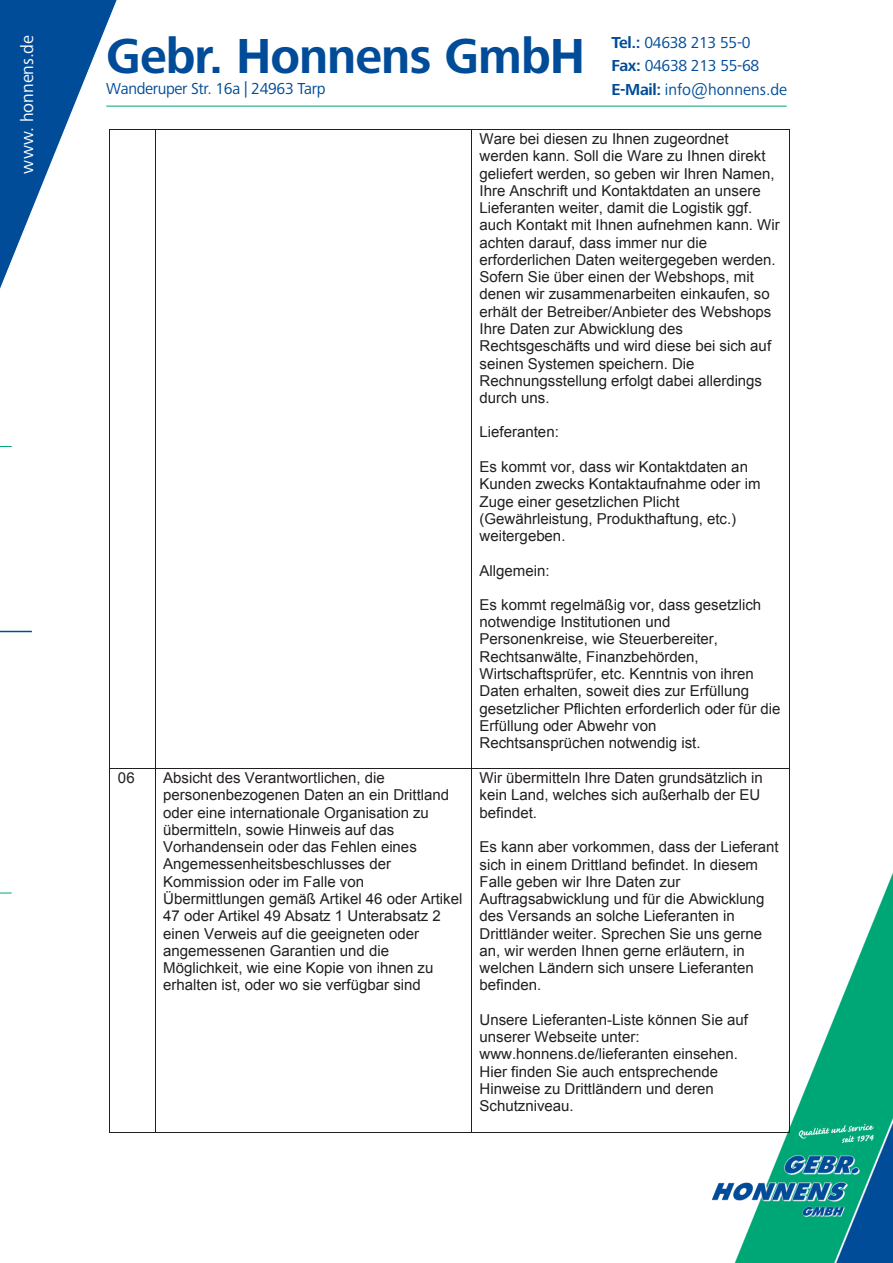
<style>
.page{position:relative;width:893px;height:1263px;background:#fff}
.page>*{position:absolute;margin:0;border:0;box-sizing:border-box;transform-origin:0 0}
.t1{font:700 51px "Frutiger Next Pro";letter-spacing:-.02em;color:#014c98}
.t2{font:18px "Frutiger Next Pro";letter-spacing:-.005em;color:#fff}
.t3{font:16.5px/23.2px "Frutiger Next Pro";letter-spacing:-.02em;color:#014c98}
.t4{font:15px/17.2px "Arial";color:#231f20}
.s1{font-weight:700}
</style>
<div class="page">
<svg style="left:0;top:893px;width:12px;height:1px"></svg>
<hr style="left:0;top:631px;width:32px;height:1px;background:#014c98">
<hr style="left:106px;top:106px;width:681px;height:1px;background:#00a776">
<img style="left:712px;top:872px;width:181px;height:391px">
<svg style="left:0;top:0;width:117px;height:290px"></svg>
<hr style="left:110px;top:130px;width:679px;height:1px;background:#231f20">
<hr style="left:110px;top:130px;width:1px;height:638px;background:#231f20">
<hr style="left:155px;top:130px;width:1px;height:638px;background:#231f20">
<hr style="left:471px;top:130px;width:1px;height:638px;background:#231f20">
<hr style="left:789px;top:130px;width:1px;height:638px;background:#231f20">
<hr style="left:110px;top:768px;width:679px;height:1px;background:#231f20">
<hr style="left:110px;top:769px;width:1px;height:363px;background:#231f20">
<hr style="left:110px;top:1132px;width:45px;height:1px;background:#231f20">
<hr style="left:155px;top:769px;width:1px;height:363px;background:#231f20">
<hr style="left:156px;top:1132px;width:315px;height:1px;background:#231f20">
<hr style="left:471px;top:769px;width:1px;height:363px;background:#231f20">
<hr style="left:472px;top:1132px;width:317px;height:1px;background:#231f20">
<hr style="left:789px;top:769px;width:1px;height:363px;background:#231f20">
<p class="t2" style="left:17px;top:174px;width:140px;rotate:-90deg">www. honnens.de</p>
<p class="t1" style="left:106px;top:27px;width:480px">Gebr. Honnens GmbH</p>
<p class="t3" style="left:106px;top:77px;width:221px">Wanderuper Str. 16a | 24963 Tarp</p>
<p class="t3" style="left:611px;top:31px;width:177px"><span class="s1">Tel.:</span> 04638 213 55-0<br><span class="s1">Fax:</span> 04638 213 55-68<br><span class="s1">E-Mail:</span> info@honnens.de</p>
<p class="t4" style="left:480px;top:130px;width:302px">Ware bei diesen zu Ihnen zugeordnet werden kann. Soll die Ware zu Ihnen direkt geliefert werden, so geben wir Ihren Namen, Ihre Anschrift und Kontaktdaten an unsere Lieferanten weiter, damit die Logistik ggf. auch Kontakt mit Ihnen aufnehmen kann. Wir achten darauf, dass immer nur die erforderlichen Daten weitergegeben werden.<br>Sofern Sie über einen der Webshops, mit denen wir zusammenarbeiten einkaufen, so erhält der Betreiber/Anbieter des Webshops Ihre Daten zur Abwicklung des Rechtsgeschäfts und wird diese bei sich auf seinen Systemen speichern. Die Rechnungsstellung erfolgt dabei allerdings durch uns.</p>
<p class="t4" style="left:480px;top:424px;width:81px">Lieferanten:</p>
<p class="t4" style="left:480px;top:458px;width:282px">Es kommt vor, dass wir Kontaktdaten an Kunden zwecks Kontaktaufnahme oder im Zuge einer gesetzlichen Plicht (Gewährleistung, Produkthaftung, etc.) weitergeben.</p>
<p class="t4" style="left:480px;top:562px;width:72px">Allgemein:</p>
<p class="t4" style="left:480px;top:596px;width:303px">Es kommt regelmäßig vor, dass gesetzlich notwendige Institutionen und Personenkreise, wie Steuerbereiter, Rechtsanwälte, Finanzbehörden, Wirtschaftsprüfer, etc. Kenntnis von ihren Daten erhalten, soweit dies zur Erfüllung gesetzlicher Pflichten erforderlich oder für die Erfüllung oder Abwehr von Rechtsansprüchen notwendig ist.</p>
<p class="t4" style="left:118px;top:769px;width:18px">06</p>
<p class="t4" style="left:163px;top:769px;width:301px">Absicht des Verantwortlichen, die personenbezogenen Daten an ein Drittland oder eine internationale Organisation zu übermitteln, sowie Hinweis auf das Vorhandensein oder das Fehlen eines Angemessenheitsbeschlusses der Kommission oder im Falle von Übermittlungen gemäß Artikel 46 oder Artikel 47 oder Artikel 49 Absatz 1 Unterabsatz 2 einen Verweis auf die geeigneten oder angemessenen Garantien und die Möglichkeit, wie eine Kopie von ihnen zu erhalten ist, oder wo sie verfügbar sind</p>
<p class="t4" style="left:480px;top:769px;width:285px">Wir übermitteln Ihre Daten grundsätzlich in kein Land, welches sich außerhalb der EU befindet.</p>
<p class="t4" style="left:480px;top:838px;width:301px">Es kann aber vorkommen, dass der Lieferant sich in einem Drittland befindet. In diesem Falle geben wir Ihre Daten zur Auftragsabwicklung und für die Abwicklung des Versands an solche Lieferanten in Drittländer weiter. Sprechen Sie uns gerne an, wir werden Ihnen gerne erläutern, in welchen Ländern sich unsere Lieferanten befinden.</p>
<p class="t4" style="left:480px;top:1011px;width:270px">Unsere Lieferanten-Liste können Sie auf unserer Webseite unter: www.honnens.de/lieferanten einsehen.<br>Hier finden Sie auch entsprechende<br>Hinweise zu Drittländern und deren<br>Schutzniveau.</p>
</div>
